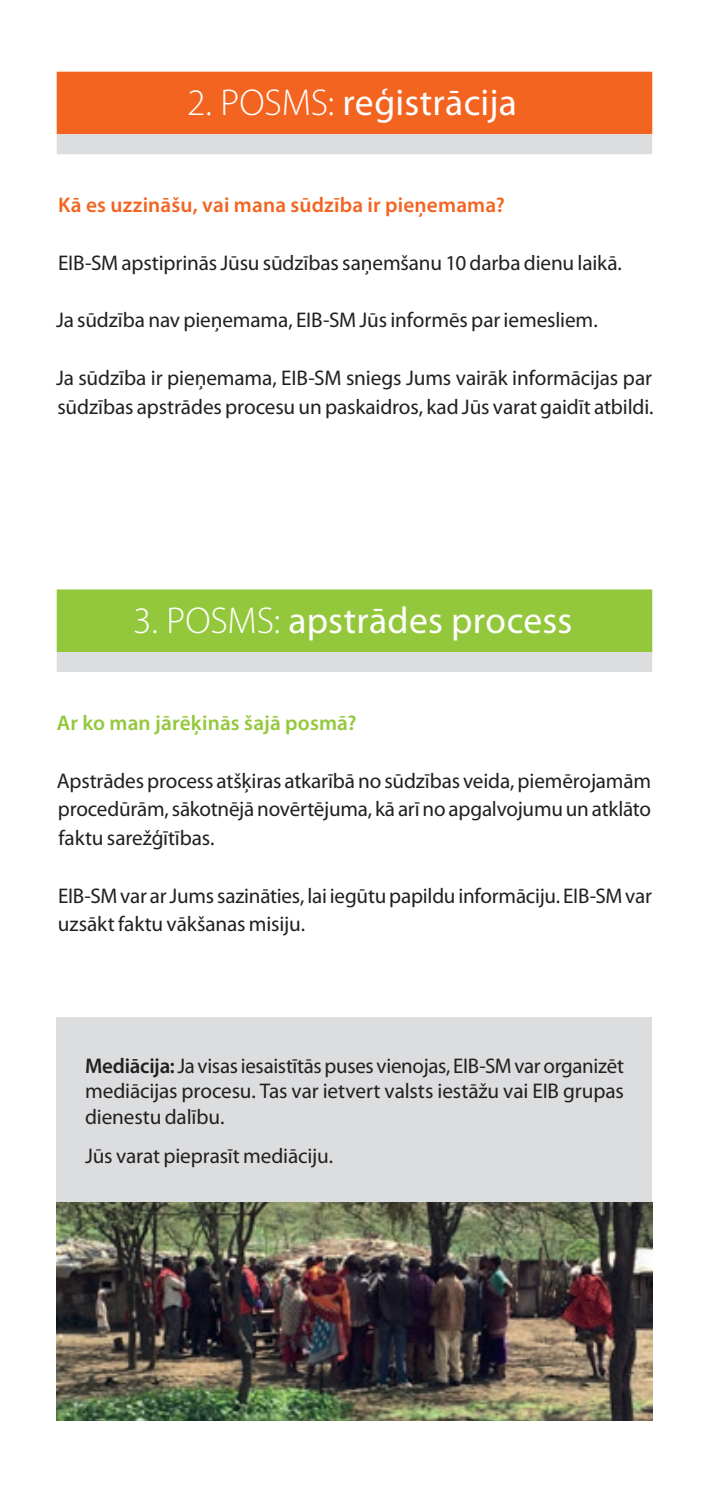
<style>
.page{position:relative;width:709px;height:1489px;background:#fff}
.page>*{position:absolute;margin:0;border:0;box-sizing:border-box;transform-origin:0 0}
.SECTOR_TITLES_vert{font:37.5px "Myriad Pro";letter-spacing:.01em;color:#fff}
.SECTOR_TITLES_orange{font:37.5px "Myriad Pro";letter-spacing:.005em;color:#fff}
.Texte_Lettrine{font:21.25px/28.8px "Myriad Pro";letter-spacing:-.01em;color:#231f20}
.Texte_courant{font:600 21.25px "Myriad Pro";letter-spacing:.01em;color:#f36421}
.Texte_courant-2{font:600 21.25px "Myriad Pro";letter-spacing:.005em;color:#94c83c}
.s1{font-weight:300}
.s2{font-weight:600}
</style>
<div class="page">
<img style="left:57px;top:1202px;width:595px;height:218px">
<div style="left:57px;top:72px;width:595px;height:62px;background:#f36421"></div>
<div style="left:57px;top:134px;width:595px;height:20px;background:#dcdddf"></div>
<div style="left:57px;top:589px;width:595px;height:63px;background:#94c83c"></div>
<div style="left:57px;top:652px;width:595px;height:20px;background:#dcdddf"></div>
<div style="left:57px;top:1017px;width:595px;height:184px;background:#dcdddf"></div>
<p class="SECTOR_TITLES_orange" style="left:187px;top:82px;width:331px"><span class="s1">2. POSMS:</span> reģistrācija</p>
<p class="Texte_courant" style="left:58px;top:192px;width:448px">Kā es uzzināšu, vai mana sūdzība ir pieņemama?</p>
<p class="Texte_Lettrine" style="left:58px;top:249px;width:565px">EIB-SM apstiprinās Jūsu sūdzības saņemšanu 10 darba dienu laikā.</p>
<p class="Texte_Lettrine" style="left:56px;top:306px;width:543px">Ja sūdzība nav pieņemama, EIB-SM Jūs informēs par iemesliem.</p>
<p class="Texte_Lettrine" style="left:56px;top:364px;width:599px">Ja sūdzība ir pieņemama, EIB-SM sniegs Jums vairāk informācijas par sūdzības apstrādes procesu un paskaidros, kad Jūs varat gaidīt atbildi.</p>
<p class="SECTOR_TITLES_vert" style="left:133px;top:599px;width:440px"><span class="s1">3. POSMS:</span> apstrādes process</p>
<p class="Texte_courant-2" style="left:57px;top:709px;width:301px">Ar ko man jārēķinās šajā posmā?</p>
<p class="Texte_Lettrine" style="left:57px;top:766px;width:596px;text-align:justify">Apstrādes process atšķiras atkarībā no sūdzības veida, piemērojamām procedūrām, sākotnējā novērtējuma, kā arī no apgalvojumu un atklāto faktu sarežģītības.</p>
<p class="Texte_Lettrine" style="left:58px;top:881px;width:595px">EIB-SM var ar Jums sazināties, lai iegūtu papildu informāciju. EIB-SM var uzsākt faktu vākšanas misiju.</p>
<p class="Texte_Lettrine" style="left:85px;top:1053px;width:540px;line-height:25.5px;text-align:justify"><span class="s2">Mediācija:</span> Ja visas iesaistītās puses vienojas, EIB-SM var organizēt mediācijas procesu. Tas var ietvert valsts iestāžu vai EIB grupas dienestu dalību.</p>
<p class="Texte_Lettrine" style="left:85px;top:1142px;width:249px">Jūs varat pieprasīt mediāciju.</p>
</div>
